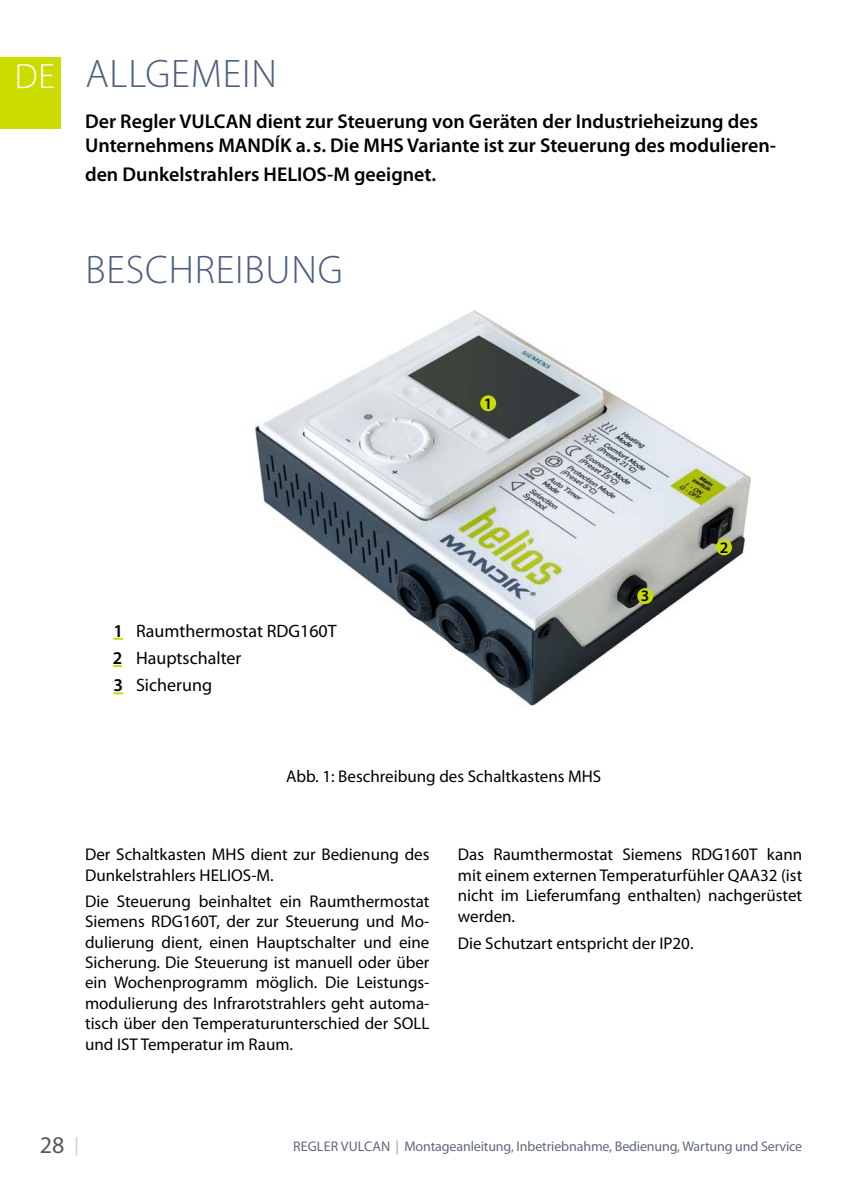
<style>
.page{position:relative;width:842px;height:1191px;background:#fff}
.page>*{position:absolute;margin:0;border:0;box-sizing:border-box;transform-origin:0 0}
.t1{font:300 40px "Myriad Pro";letter-spacing:.02em;color:#4a5f7f}
.t2{font:300 35.4px "Myriad Pro";color:#fff}
.t3{font:24px "Myriad Pro";color:#575756}
.t4{font:600 20px/24px "Myriad Pro";color:#000}
.t5{font:18px/27.2px "Myriad Pro";color:#000}
.t6{font:17px/20.4px "Myriad Pro";color:#000;text-align:justify}
.t7{font:600 16px "Myriad Pro";color:#000}
.t8{font:14px "Myriad Pro";letter-spacing:-.01em;color:#60697a}
.s1{font-weight:600}
.s2{font-size:18px;color:#c6c6c6}
.s3{font-weight:300}
</style>
<div class="page">
<div style="left:0;top:57px;width:60px;height:71px;background:#cbdd00"></div>
<img style="left:255px;top:310px;width:496px;height:396px">
<div style="left:480px;top:395px;width:16px;height:16px;background:#cbdd00;border-radius:50%"></div>
<div style="left:716px;top:539px;width:16px;height:16px;background:#cbdd00;border-radius:50%"></div>
<div style="left:637px;top:588px;width:16px;height:16px;background:#cbdd00;border-radius:50%"></div>
<svg style="left:113px;top:638px;width:10px;height:2px"></svg>
<svg style="left:113px;top:665px;width:9px;height:2px"></svg>
<svg style="left:113px;top:692px;width:10px;height:2px"></svg>
<h2 class="t2" style="left:15px;top:55px;width:42px">DE</h2>
<h1 class="t1" style="left:85px;top:49px;width:193px">ALLGEMEIN</h1>
<p class="t4" style="left:85px;top:108px;width:692px">Der Regler VULCAN dient zur Steuerung von Geräten der Industrieheizung des<br>Unternehmens MANDÍK a. s. Die MHS Variante ist zur Steuerung des modulieren-</p>
<p class="t4" style="left:85px;top:161px;width:351px">den Dunkelstrahlers HELIOS-M geeignet.</p>
<h1 class="t1" style="left:85px;top:246px;width:259px">BESCHREIBUNG</h1>
<p class="t7" style="left:484px;top:393px;width:10px">1</p>
<p class="t5" style="left:113px;top:617px;width:225px"><span class="s1">1</span> Raumthermostat RDG160T<br><span class="s1">2</span> Hauptschalter<br><span class="s1">3</span> Sicherung</p>
<p class="t6" style="left:286px;top:766px;width:317px">Abb. 1: Beschreibung des Schaltkastens MHS</p>
<p class="t7" style="left:641px;top:586px;width:10px">3</p>
<p class="t7" style="left:720px;top:537px;width:10px">2</p>
<p class="t6" style="left:85px;top:844px;width:346px">Der Schaltkasten MHS dient zur Bedienung des<br>Dunkelstrahlers HELIOS-M.</p>
<p class="t6" style="left:85px;top:890px;width:346px">Die Steuerung beinhaltet ein Raumthermostat Siemens RDG160T, der zur Steuerung und Mo&shy;dulierung dient, einen Hauptschalter und eine Sicherung. Die Steuerung ist manuell oder über ein Wochenprogramm möglich. Die Leistungs&shy;modulierung des Infrarotstrahlers geht automa&shy;tisch über den Temperaturunterschied der SOLL und IST Temperatur im Raum.</p>
<p class="t6" style="left:458px;top:844px;width:346px">Das Raumthermostat Siemens RDG160T kann mit einem externen Temperaturfühler QAA32 (ist nicht im Lieferumfang enthalten) nachgerüstet werden.</p>
<p class="t6" style="left:458px;top:932px;width:237px">Die Schutzart entspricht der IP20.</p>
<h3 class="t3" style="left:40px;top:1130px;width:41px">28 <span class="s2">|</span></h3>
<p class="t8" style="left:293px;top:1138px;width:511px">REGLER VULCAN <span class="s3">|</span> Montageanleitung, Inbetriebnahme, Bedienung, Wartung und Service</p>
</div>
